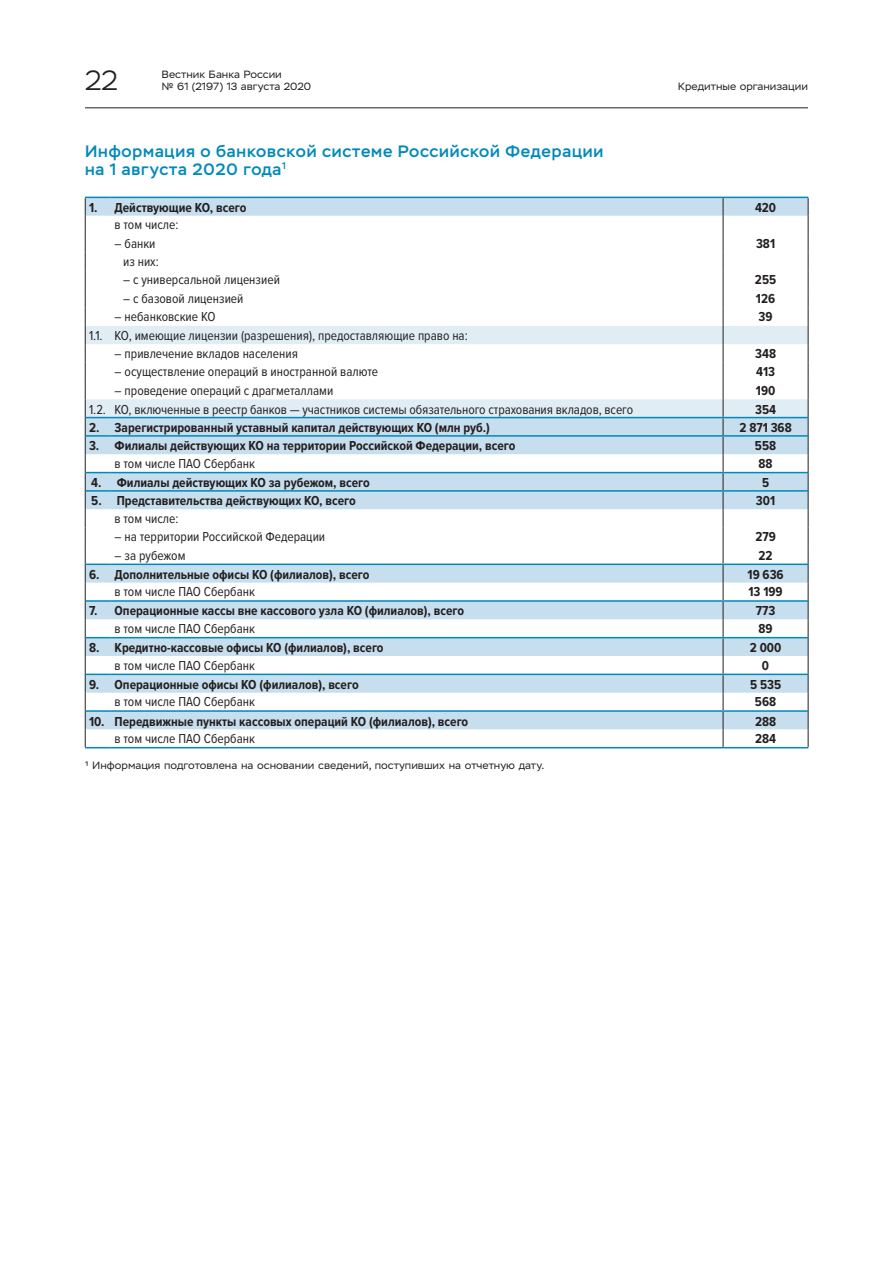
<style>
.page{position:relative;width:893px;height:1263px;background:#fff}
.page>*{position:absolute;margin:0;border:0;box-sizing:border-box;transform-origin:0 0}
.t1{font:300 27.9px "Stem";color:#231f20}
.S_Head_left{font:500 16.5px/18px "Stem";letter-spacing:.05em;color:#0089ba}
.Tab_text_9_pt{font:700 13.5px "Proxima Nova Cond";color:#231f20}
.Tab_text_9_pt-2{font:13.5px "Proxima Nova Cond";color:#231f20}
.Tab_text_9_pt__2{font:13.5px "Proxima Nova Cond";color:#231f20}
.Footnote_without_lin{font:10.5px/12px "Stem Text";color:#231f20}
</style>
<div class="page">
<hr style="left:85px;top:108px;width:723px;height:1px;background:#231f20">
<svg style="left:111px;top:198px;width:697px;height:531px"></svg>
<svg style="left:111px;top:326px;width:697px;height:91px"></svg>
<svg style="left:723px;top:198px;width:1px;height:549px"></svg>
<svg style="left:808px;top:198px;width:1px;height:549px"></svg>
<hr style="left:111px;top:197px;width:612px;height:1px;background:#0089ba">
<hr style="left:723px;top:197px;width:85px;height:1px;background:#0089ba">
<hr style="left:111px;top:417px;width:612px;height:1px;background:#0089ba">
<hr style="left:723px;top:417px;width:85px;height:1px;background:#0089ba">
<hr style="left:111px;top:435px;width:612px;height:2px;background:#0089ba">
<hr style="left:723px;top:435px;width:85px;height:2px;background:#0089ba">
<hr style="left:111px;top:472px;width:612px;height:1px;background:#0089ba">
<hr style="left:723px;top:472px;width:85px;height:1px;background:#0089ba">
<hr style="left:111px;top:490px;width:612px;height:2px;background:#0089ba">
<hr style="left:723px;top:490px;width:85px;height:2px;background:#0089ba">
<hr style="left:111px;top:563px;width:612px;height:2px;background:#0089ba">
<hr style="left:723px;top:563px;width:85px;height:2px;background:#0089ba">
<hr style="left:111px;top:600px;width:612px;height:2px;background:#0089ba">
<hr style="left:723px;top:600px;width:85px;height:2px;background:#0089ba">
<hr style="left:111px;top:637px;width:612px;height:1px;background:#0089ba">
<hr style="left:723px;top:637px;width:85px;height:1px;background:#0089ba">
<hr style="left:111px;top:674px;width:612px;height:1px;background:#0089ba">
<hr style="left:723px;top:674px;width:85px;height:1px;background:#0089ba">
<hr style="left:111px;top:710px;width:612px;height:2px;background:#0089ba">
<hr style="left:723px;top:710px;width:85px;height:2px;background:#0089ba">
<svg style="left:85px;top:197px;width:26px;height:551px"></svg>
<hr style="left:111px;top:747px;width:612px;height:1px;background:#0089ba">
<hr style="left:723px;top:747px;width:85px;height:1px;background:#0089ba">
<h1 class="t1" style="left:85px;top:64px;width:34px">22</h1>
<p class="Footnote_without_lin" style="left:162px;top:68px;width:151px">Вестник Банка России<br>№ 61 (2197) 13 августа 2020</p>
<p class="Footnote_without_lin" style="left:678px;top:80px;width:131px">Кредитные организации</p>
<p class="S_Head_left" style="left:85px;top:142px;width:520px">Информация о банковской системе Российской Федерации на 1 августа 2020 года<sup>1</sup></p>
<p class="Tab_text_9_pt" style="left:89px;top:197px;width:10px">1.</p>
<p class="Tab_text_9_pt" style="left:115px;top:197px;width:133px">Действующие КО, всего</p>
<p class="Tab_text_9_pt" style="left:755px;top:197px;width:23px">420</p>
<p class="Tab_text_9_pt-2" style="left:115px;top:215px;width:66px">в том числе:</p>
<p class="Tab_text_9_pt-2" style="left:115px;top:233px;width:43px">– банки</p>
<p class="Tab_text_9_pt" style="left:756px;top:233px;width:21px">381</p>
<p class="Tab_text_9_pt__2" style="left:123px;top:252px;width:37px">из них:</p>
<p class="Tab_text_9_pt__2" style="left:123px;top:270px;width:158px">– с универсальной лицензией</p>
<p class="Tab_text_9_pt" style="left:755px;top:270px;width:23px">255</p>
<p class="Tab_text_9_pt__2" style="left:123px;top:288px;width:122px">– с базовой лицензией</p>
<p class="Tab_text_9_pt" style="left:756px;top:288px;width:21px">126</p>
<p class="Tab_text_9_pt-2" style="left:115px;top:307px;width:103px">– небанковские КО</p>
<p class="Tab_text_9_pt" style="left:759px;top:307px;width:16px">39</p>
<p class="Tab_text_9_pt-2" style="left:89px;top:326px;width:15px">1.1.</p>
<p class="Tab_text_9_pt-2" style="left:115px;top:326px;width:355px">КО, имеющие лицензии (разрешения), предоставляющие право на:</p>
<p class="Tab_text_9_pt-2" style="left:115px;top:343px;width:185px">– привлечение вкладов населения</p>
<p class="Tab_text_9_pt" style="left:755px;top:343px;width:22px">348</p>
<p class="Tab_text_9_pt-2" style="left:115px;top:362px;width:265px">– осуществление операций в иностранной валюте</p>
<p class="Tab_text_9_pt" style="left:756px;top:362px;width:20px">413</p>
<p class="Tab_text_9_pt-2" style="left:115px;top:380px;width:220px">– проведение операций с драгметаллами</p>
<p class="Tab_text_9_pt" style="left:756px;top:380px;width:21px">190</p>
<p class="Tab_text_9_pt-2" style="left:89px;top:399px;width:19px">1.2.</p>
<p class="Tab_text_9_pt-2" style="left:115px;top:399px;width:520px">КО, включенные в реестр банков — участников системы обязательного страхования вкладов, всего</p>
<p class="Tab_text_9_pt" style="left:755px;top:399px;width:22px">354</p>
<p class="Tab_text_9_pt" style="left:89px;top:418px;width:12px">2.</p>
<p class="Tab_text_9_pt" style="left:115px;top:418px;width:377px">Зарегистрированный уставный капитал действующих КО (млн руб.)</p>
<p class="Tab_text_9_pt" style="left:739px;top:418px;width:54px">2 871 368</p>
<p class="Tab_text_9_pt" style="left:89px;top:436px;width:12px">3.</p>
<p class="Tab_text_9_pt" style="left:115px;top:436px;width:402px">Филиалы действующих КО на территории Российской Федерации, всего</p>
<p class="Tab_text_9_pt" style="left:755px;top:436px;width:23px">558</p>
<p class="Tab_text_9_pt-2" style="left:115px;top:453px;width:142px">в том числе ПАО Сбербанк</p>
<p class="Tab_text_9_pt" style="left:758px;top:453px;width:16px">88</p>
<p class="Tab_text_9_pt" style="left:91px;top:473px;width:12px">4.</p>
<p class="Tab_text_9_pt" style="left:117px;top:473px;width:255px">Филиалы действующих КО за рубежом, всего</p>
<p class="Tab_text_9_pt" style="left:762px;top:473px;width:9px">5</p>
<p class="Tab_text_9_pt" style="left:91px;top:491px;width:12px">5.</p>
<p class="Tab_text_9_pt" style="left:117px;top:491px;width:241px">Представительства действующих КО, всего</p>
<p class="Tab_text_9_pt" style="left:756px;top:491px;width:21px">301</p>
<p class="Tab_text_9_pt-2" style="left:115px;top:508px;width:66px">в том числе:</p>
<p class="Tab_text_9_pt-2" style="left:115px;top:527px;width:212px">– на территории Российской Федерации</p>
<p class="Tab_text_9_pt" style="left:755px;top:527px;width:22px">279</p>
<p class="Tab_text_9_pt-2" style="left:115px;top:545px;width:72px">– за рубежом</p>
<p class="Tab_text_9_pt" style="left:759px;top:545px;width:16px">22</p>
<p class="Tab_text_9_pt" style="left:89px;top:564px;width:12px">6.</p>
<p class="Tab_text_9_pt" style="left:115px;top:564px;width:256px">Дополнительные офисы КО (филиалов), всего</p>
<p class="Tab_text_9_pt" style="left:747px;top:564px;width:38px">19 636</p>
<p class="Tab_text_9_pt-2" style="left:115px;top:582px;width:142px">в том числе ПАО Сбербанк</p>
<p class="Tab_text_9_pt" style="left:748px;top:582px;width:36px">13 199</p>
<p class="Tab_text_9_pt" style="left:89px;top:601px;width:10px">7.</p>
<p class="Tab_text_9_pt" style="left:115px;top:601px;width:351px">Операционные кассы вне кассового узла КО (филиалов), всего</p>
<p class="Tab_text_9_pt" style="left:756px;top:601px;width:21px">773</p>
<p class="Tab_text_9_pt-2" style="left:115px;top:618px;width:142px">в том числе ПАО Сбербанк</p>
<p class="Tab_text_9_pt" style="left:758px;top:618px;width:16px">89</p>
<p class="Tab_text_9_pt" style="left:89px;top:638px;width:12px">8.</p>
<p class="Tab_text_9_pt" style="left:115px;top:638px;width:271px">Кредитно-кассовые офисы КО (филиалов), всего</p>
<p class="Tab_text_9_pt" style="left:750px;top:638px;width:33px">2 000</p>
<p class="Tab_text_9_pt-2" style="left:115px;top:655px;width:142px">в том числе ПАО Сбербанк</p>
<p class="Tab_text_9_pt" style="left:762px;top:655px;width:9px">0</p>
<p class="Tab_text_9_pt" style="left:89px;top:674px;width:12px">9.</p>
<p class="Tab_text_9_pt" style="left:115px;top:674px;width:246px">Операционные офисы КО (филиалов), всего</p>
<p class="Tab_text_9_pt" style="left:750px;top:674px;width:33px">5 535</p>
<p class="Tab_text_9_pt-2" style="left:115px;top:692px;width:142px">в том числе ПАО Сбербанк</p>
<p class="Tab_text_9_pt" style="left:755px;top:692px;width:23px">568</p>
<p class="Tab_text_9_pt" style="left:89px;top:711px;width:17px">10.</p>
<p class="Tab_text_9_pt" style="left:115px;top:711px;width:355px">Передвижные пункты кассовых операций КО (филиалов), всего</p>
<p class="Tab_text_9_pt" style="left:755px;top:711px;width:23px">288</p>
<p class="Tab_text_9_pt-2" style="left:115px;top:729px;width:142px">в том числе ПАО Сбербанк</p>
<p class="Tab_text_9_pt" style="left:755px;top:729px;width:23px">284</p>
<p class="Footnote_without_lin" style="left:85px;top:759px;width:461px">1 Информация подготовлена на основании сведений, поступивших на отчетную дату.</p>
</div>
